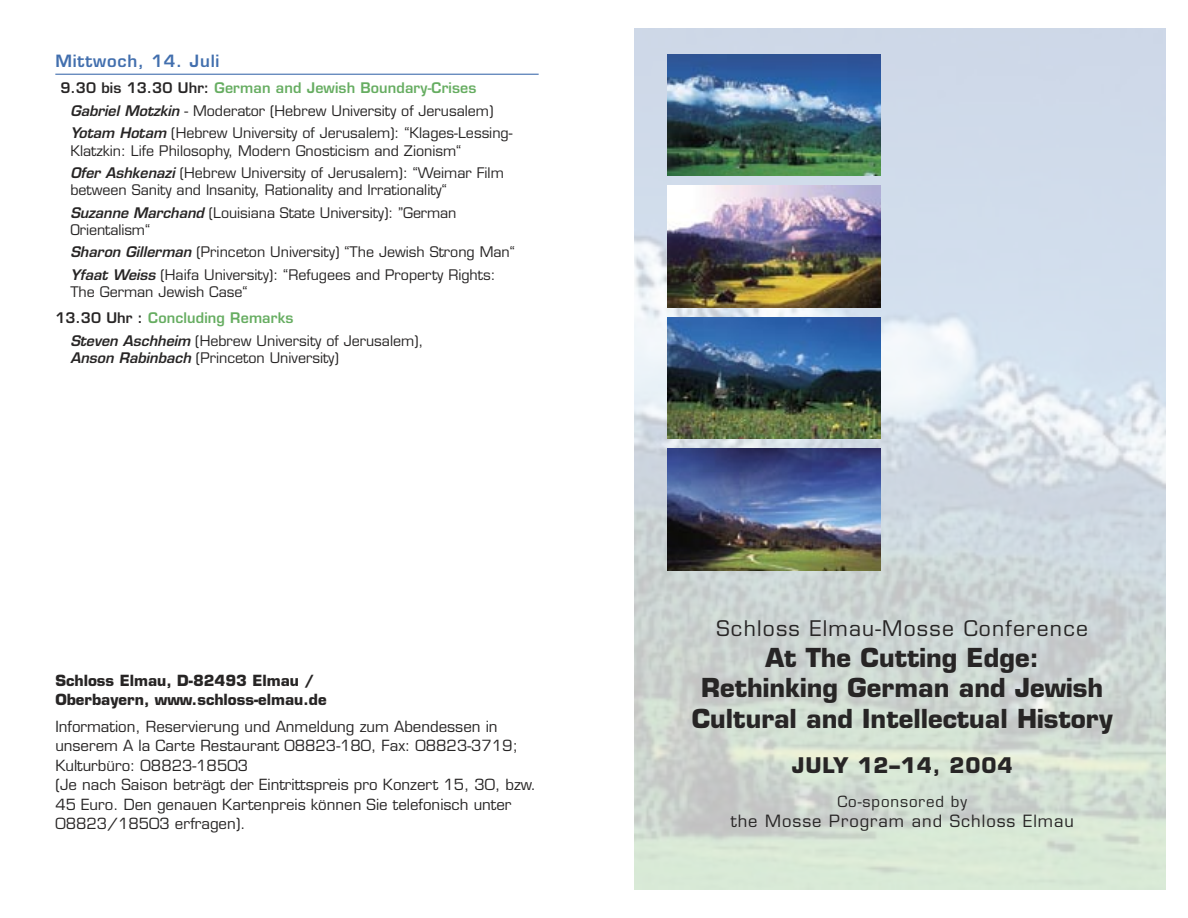
<style>
.page{position:relative;width:1188px;height:918px;background:#fff}
.page>*{position:absolute;margin:0;border:0;box-sizing:border-box;transform-origin:0 0}
.t1{font:700 25.5px/30.6px "Eurostile";color:#272525;text-align:center}
.t2{font:21px "Eurostile";letter-spacing:.06em;color:#272525}
.t3{font:700 21px "Eurostile";letter-spacing:.04em;color:#272525}
.t4{font:16.5px "Eurostile";letter-spacing:.06em;color:#272525}
.t5{font:600 16.5px "Eurostile";letter-spacing:.05em;color:#426fae}
.t6{font:15px/19.5px "Eurostile";color:#272525}
.t7{font:700 15px/19.5px "Eurostile";color:#272525}
.t8{font:15px "Eurostile";letter-spacing:.06em;color:#272525}
.t9{font:14.25px/22.5px "Eurostile";color:#272525}
.s1{font-weight:600}
.s2{font-weight:600;color:#66ad61}
.s3{font-weight:600;font-style:italic}
</style>
<div class="page">
<img style="left:634px;top:28px;width:532px;height:861px">
<img style="left:668px;top:54px;width:212px;height:122px">
<img style="left:668px;top:186px;width:212px;height:121px">
<img style="left:668px;top:317px;width:212px;height:122px">
<img style="left:668px;top:449px;width:212px;height:121px">
<hr style="left:55px;top:74px;width:484px;height:1px;background:#426fae">
<p class="t5" style="left:55px;top:51px;width:166px">Mittwoch, 14. Juli</p>
<p class="t9" style="left:70px;top:77px;width:444px;text-indent:-10px"><span class="s1">9.30 bis 13.30 Uhr:</span> <span class="s2">German and Jewish Boundary-Crises<br></span><span class="s3">Gabriel Motzkin</span> - Moderator (Hebrew University of Jerusalem)<br><span class="s3">Yotam Hotam</span> (Hebrew University of Jerusalem): “Klages-Lessing-</p>
<p class="t9" style="left:70px;top:139px;width:435px">Klatzkin: Life Philosophy, Modern Gnosticism and Zionism“<br><span class="s3">Ofer Ashkenazi</span> (Hebrew University of Jerusalem): “Weimar Film</p>
<p class="t9" style="left:70px;top:179px;width:388px">between Sanity and Insanity, Rationality and Irrationality“<br><span class="s3">Suzanne Marchand</span> (Louisiana State University): ”German</p>
<p class="t9" style="left:70px;top:218px;width:446px">Orientalism“<br><span class="s3">Sharon Gillerman</span> (Princeton University) “The Jewish Strong Man“<br><span class="s3">Yfaat Weiss</span> (Haifa University): “Refugees and Property Rights:</p>
<p class="t9" style="left:55px;top:279px;width:240px;line-height:26.2px;text-indent:15px">The German Jewish Case“<br><span class="s1">13.30 Uhr :</span> <span class="s2">Concluding Remarks</span></p>
<p class="t9" style="left:70px;top:332px;width:355px;line-height:17.1px"><span class="s3">Steven Aschheim</span> (Hebrew University of Jerusalem),<br><span class="s3">Anson Rabinbach</span> (Princeton University)</p>
<p class="t7" style="left:55px;top:671px;width:273px">Schloss Elmau, D-82493 Elmau /<br>Oberbayern, www.schloss-elmau.de</p>
<p class="t6" style="left:55px;top:717px;width:482px">Information, Reservierung und Anmeldung zum Abendessen in unserem A la Carte Restaurant 08823-180, Fax: 08823-3719; Kulturbüro: 08823-18503<br>(Je nach Saison beträgt der Eintrittspreis pro Konzert 15, 30, bzw.<br>45 Euro. Den genauen Kartenpreis können Sie telefonisch unter 08823/18503 erfragen).</p>
<h2 class="t2" style="left:716px;top:616px;width:373px">Schloss Elmau-Mosse Conference</h2>
<h1 class="t1" style="left:692px;top:642px;width:423px">At The Cutting Edge:<br>Rethinking German and Jewish<br>Cultural and Intellectual History</h1>
<h2 class="t3" style="left:792px;top:753px;width:222px">JULY 12–14, 2004</h2>
<p class="t8" style="left:837px;top:792px;width:131px">Co-sponsored by</p>
<p class="t4" style="left:731px;top:811px;width:345px">the Mosse Program and Schloss Elmau</p>
</div>
